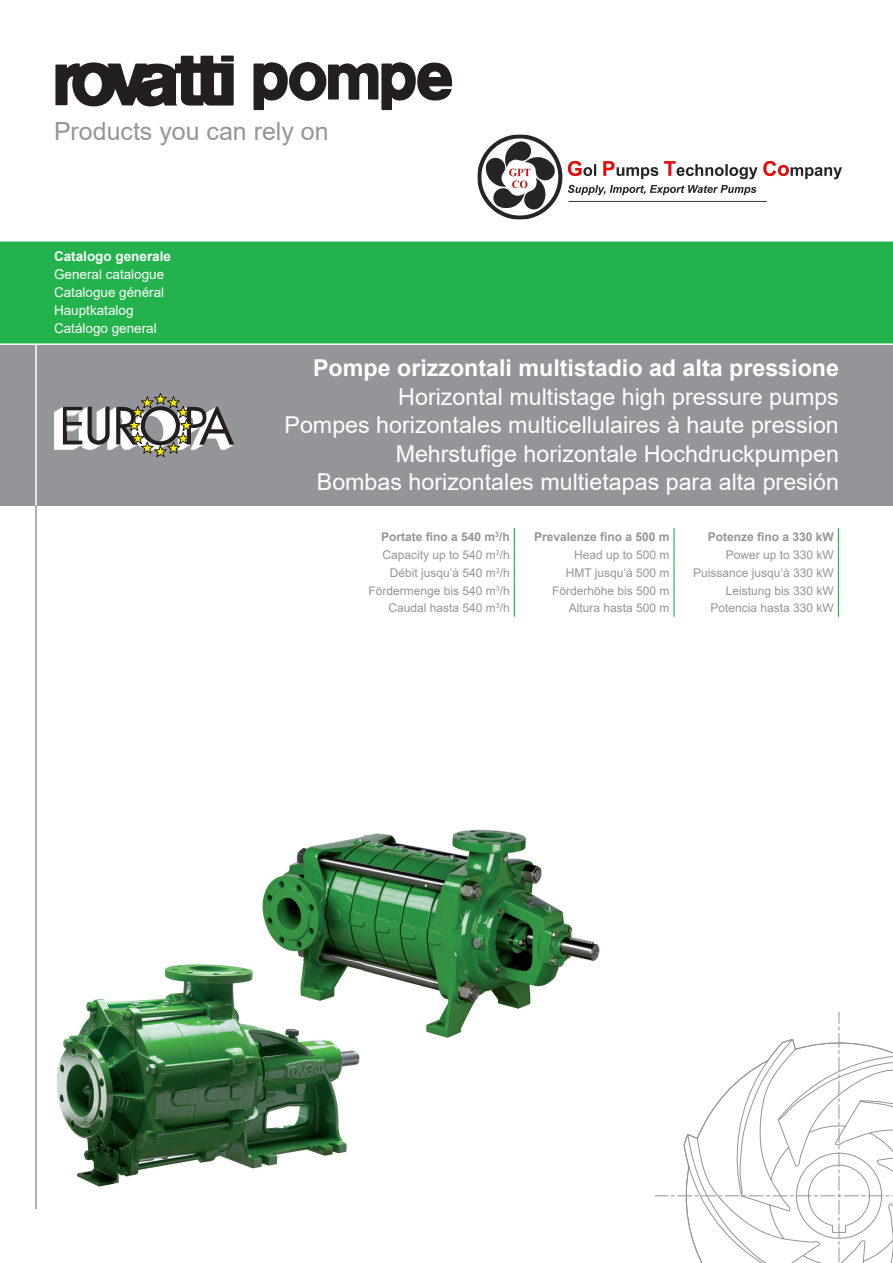
<style>
.page{position:relative;width:893px;height:1263px;background:#fff}
.page>*{position:absolute;margin:0;border:0;box-sizing:border-box;transform-origin:0 0}
.t1{font:24.9px "Arial";color:#939598}
.t2{font:23.25px/28.5px "Arial";color:#fff;text-align:right}
.t3{font:700 23.25px "Arial";color:#fff}
.t4{font:13.5px/18px "Arial";color:#fff}
.t5{font:700 13.5px "Arial";color:#fff}
.t6{font:12px "Arial";color:#939598}
.t7{font:700 12px "Arial";color:#939598}
</style>
<div class="page">
<svg style="left:55px;top:56px;width:398px;height:54px"></svg>
<div style="left:0;top:339px;width:893px;height:167px;background:#939598"></div>
<hr style="left:35px;top:344px;width:2px;height:358px;background:#fff">
<hr style="left:35px;top:506px;width:2px;height:703px;background:#939598">
<div style="left:0;top:241px;width:893px;height:104px;background:#23b24b"></div>
<svg style="left:682px;top:1038px;width:211px;height:225px"></svg>
<img style="left:57px;top:964px;width:303px;height:223px">
<img style="left:262px;top:829px;width:338px;height:209px">
<img style="left:258px;top:961px;width:105px;height:77px">
<svg style="left:54px;top:393px;width:180px;height:64px"></svg>
<svg style="left:514px;top:528px;width:1px;height:89px"></svg>
<svg style="left:673px;top:528px;width:2px;height:89px"></svg>
<svg style="left:838px;top:528px;width:1px;height:89px"></svg>
<img style="left:477px;top:134px;width:365px;height:86px">
<h1 class="t1" style="left:54px;top:115px;width:276px">Products you can rely on</h1>
<p class="t5" style="left:54px;top:246px;width:119px">Catalogo generale</p>
<p class="t4" style="left:54px;top:265px;width:112px">General catalogue<br>Catalogue général<br>Hauptkatalog<br>Catálogo general</p>
<h2 class="t3" style="left:313px;top:351px;width:527px">Pompe orizzontali multistadio ad alta pressione</h2>
<h2 class="t2" style="left:285px;top:382px;width:556px">Horizontal multistage high pressure pumps<br>Pompes horizontales multicellulaires à haute pression Mehrstufige horizontale Hochdruckpumpen<br>Bombas horizontales multietapas para alta presión</h2>
<p class="t7" style="left:381px;top:529px;width:130px">Portate fino a 540 m<sup>3</sup>/h</p>
<p class="t7" style="left:534px;top:529px;width:137px">Prevalenze fino a 500 m</p>
<p class="t7" style="left:708px;top:529px;width:128px">Potenze fino a 330 kW</p>
<p class="t6" style="left:382px;top:546px;width:129px">Capacity up to 540 m<sup>3</sup>/h</p>
<p class="t6" style="left:574px;top:546px;width:97px">Head up to 500 m</p>
<p class="t6" style="left:726px;top:546px;width:110px">Power up to 330 kW</p>
<p class="t6" style="left:390px;top:564px;width:121px">Débit jusqu’à 540 m<sup>3</sup>/h</p>
<p class="t6" style="left:566px;top:564px;width:105px">HMT jusqu’à 500 m</p>
<p class="t6" style="left:693px;top:564px;width:142px">Puissance jusqu’à 330 kW</p>
<p class="t6" style="left:368px;top:582px;width:143px">Fördermenge bis 540 m<sup>3</sup>/h</p>
<p class="t6" style="left:552px;top:582px;width:119px">Förderhöhe bis 500 m</p>
<p class="t6" style="left:726px;top:582px;width:110px">Leistung bis 330 kW</p>
<p class="t6" style="left:388px;top:600px;width:123px">Caudal hasta 540 m<sup>3</sup>/h</p>
<p class="t6" style="left:569px;top:600px;width:102px">Altura hasta 500 m</p>
<p class="t6" style="left:710px;top:600px;width:125px">Potencia hasta 330 kW</p>
</div>
